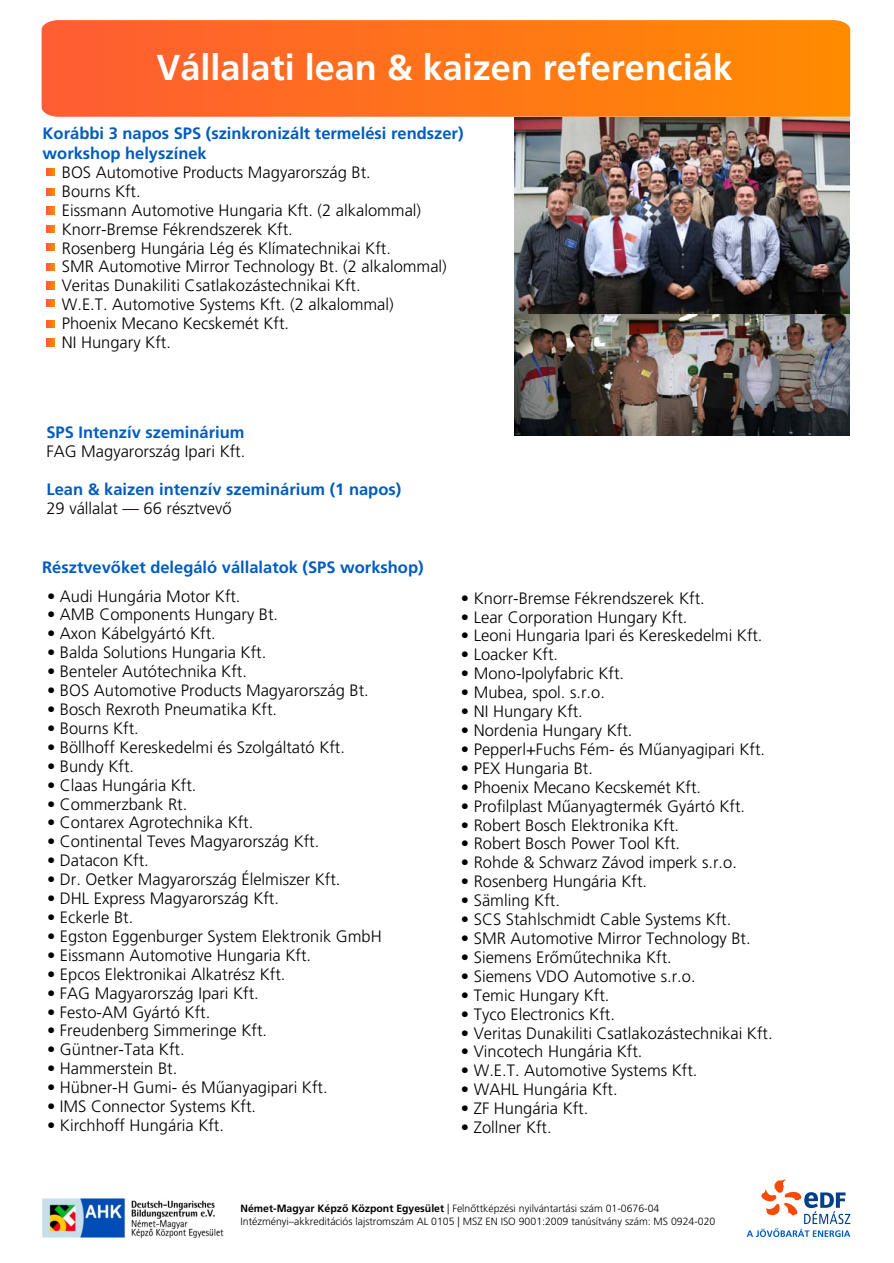
<style>
.page{position:relative;width:894px;height:1263px;background:#fff}
.page>*{position:absolute;margin:0;border:0;box-sizing:border-box;transform-origin:0 0}
.t1{font:300 36px "Frutiger CE45";color:#fff}
.t2{font:300 16.5px/18.9px "Frutiger CE45";color:#000}
.t3{font:300 16.5px/19.5px "Frutiger CE45";color:#005cbf}
.t4{font:300 10.5px/12.3px "Frutiger CE45";color:#000}
.s1{font-style:inherit}
</style>
<div class="page">
<svg style="left:42px;top:20px;width:808px;height:97px;background:#ff741a"></svg>
<img style="left:514px;top:117px;width:336px;height:318px">
<svg style="left:47px;top:168px;width:7px;height:8px"></svg>
<svg style="left:47px;top:339px;width:7px;height:7px"></svg>
<svg style="left:47px;top:188px;width:7px;height:8px"></svg>
<svg style="left:47px;top:207px;width:7px;height:7px"></svg>
<svg style="left:47px;top:225px;width:7px;height:8px"></svg>
<svg style="left:47px;top:244px;width:7px;height:7px"></svg>
<svg style="left:47px;top:263px;width:7px;height:8px"></svg>
<svg style="left:47px;top:282px;width:7px;height:7px"></svg>
<svg style="left:47px;top:299px;width:7px;height:8px"></svg>
<svg style="left:47px;top:320px;width:7px;height:8px"></svg>
<svg style="left:747px;top:1179px;width:103px;height:58px"></svg>
<img style="left:43px;top:1198px;width:181px;height:39px">
<h1 class="t1" style="left:157px;top:53px;width:578px">Vállalati lean &amp; kaizen referenciák</h1>
<p class="t3" style="left:43px;top:125px;width:422px">Korábbi 3 napos SPS (szinkronizált termelési rendszer) workshop helyszínek</p>
<p class="t2" style="left:62px;top:164px;width:387px">BOS Automotive Products Magyarország Bt.<br>Bourns Kft.<br>Eissmann Automotive Hungaria Kft. (2 alkalommal)<br>Knorr-Bremse Fékrendszerek Kft.<br>Rosenberg Hungária Lég és Klímatechnikai Kft.<br>SMR Automotive Mirror Technology Bt. (2 alkalommal)<br>Veritas Dunakiliti Csatlakozástechnikai Kft.<br>W.E.T. Automotive Systems Kft. (2 alkalommal)<br>Phoenix Mecano Kecskemét Kft.<br>NI Hungary Kft.</p>
<p class="t3" style="left:46px;top:424px;width:200px">SPS Intenzív szeminárium</p>
<p class="t2" style="left:46px;top:443px;width:200px">FAG Magyarország Ipari Kft.</p>
<p class="t3" style="left:46px;top:481px;width:356px">Lean &amp; kaizen intenzív szeminárium (1 napos)</p>
<p class="t2" style="left:46px;top:501px;width:187px">29 vállalat — 66 résztvevõ</p>
<p class="t3" style="left:42px;top:558px;width:383px">Résztvevõket delegáló vállalatok (SPS workshop)</p>
<p class="t2" style="left:47px;top:588px;width:195px">• Audi Hungária Motor Kft.</p>
<p class="t2" style="left:47px;top:607px;width:233px">• AMB Components Hungary Bt.</p>
<p class="t2" style="left:47px;top:625px;width:170px">• Axon Kábelgyártó Kft.</p>
<p class="t2" style="left:47px;top:644px;width:221px">• Balda Solutions Hungaria Kft.</p>
<p class="t2" style="left:47px;top:663px;width:201px">• Benteler Autótechnika Kft.</p>
<p class="t2" style="left:47px;top:682px;width:323px">• BOS Automotive Products Magyarország Bt.</p>
<p class="t2" style="left:47px;top:701px;width:232px">• Bosch Rexroth Pneumatika Kft.</p>
<p class="t2" style="left:47px;top:720px;width:93px">• Bourns Kft.</p>
<p class="t2" style="left:47px;top:739px;width:299px">• Böllhoff Kereskedelmi és Szolgáltató Kft.</p>
<p class="t2" style="left:47px;top:758px;width:89px">• Bundy Kft.</p>
<p class="t2" style="left:47px;top:777px;width:151px">• Claas Hungária Kft.</p>
<p class="t2" style="left:47px;top:796px;width:142px">• Commerzbank Rt.</p>
<p class="t2" style="left:47px;top:815px;width:208px">• Contarex Agrotechnika Kft.</p>
<p class="t2" style="left:47px;top:833px;width:274px">• Continental Teves Magyarország Kft.</p>
<p class="t2" style="left:47px;top:852px;width:103px">• Datacon Kft.</p>
<p class="t2" style="left:47px;top:871px;width:295px">• Dr. Oetker Magyarország Élelmiszer Kft.</p>
<p class="t2" style="left:47px;top:890px;width:233px">• DHL Express Magyarország Kft.</p>
<p class="t2" style="left:47px;top:909px;width:88px">• Eckerle Bt.</p>
<p class="t2" style="left:47px;top:928px;width:336px">• Egston Eggenburger System Elektronik GmbH</p>
<p class="t2" style="left:47px;top:947px;width:266px">• Eissmann Automotive Hungaria Kft.</p>
<p class="t2" style="left:47px;top:966px;width:240px">• Epcos Elektronikai Alkatrész Kft.</p>
<p class="t2" style="left:47px;top:985px;width:213px">• FAG Magyarország Ipari Kft.</p>
<p class="t2" style="left:47px;top:1004px;width:165px">• Festo-AM Gyártó Kft.</p>
<p class="t2" style="left:47px;top:1023px;width:222px">• Freudenberg Simmeringe Kft.</p>
<p class="t2" style="left:47px;top:1041px;width:139px">• Güntner-Tata Kft.</p>
<p class="t2" style="left:47px;top:1060px;width:132px">• Hammerstein Bt.</p>
<p class="t2" style="left:47px;top:1079px;width:282px">• Hübner-H Gumi- és Mûanyagipari Kft.</p>
<p class="t2" style="left:47px;top:1098px;width:211px">• IMS Connector Systems Kft.</p>
<p class="t2" style="left:47px;top:1117px;width:178px">• Kirchhoff Hungária Kft.</p>
<p class="t2" style="left:461px;top:590px;width:245px">• Knorr-Bremse Fékrendszerek Kft.</p>
<p class="t2" style="left:461px;top:609px;width:228px">• Lear Corporation Hungary Kft.</p>
<p class="t2" style="left:461px;top:628px;width:303px">• Leoni Hungaria Ipari és Kereskedelmi Kft.</p>
<p class="t2" style="left:461px;top:646px;width:99px">• Loacker Kft.</p>
<p class="t2" style="left:461px;top:665px;width:165px">• Mono-Ipolyfabric Kft.</p>
<p class="t2" style="left:461px;top:684px;width:145px">• Mubea, spol. s.r.o.</p>
<p class="t2" style="left:461px;top:703px;width:123px">• NI Hungary Kft.</p>
<p class="t2" style="left:461px;top:722px;width:173px">• Nordenia Hungary Kft.</p>
<p class="t2" style="left:461px;top:741px;width:306px">• Pepperl+Fuchs Fém- és Mûanyagipari Kft.</p>
<p class="t2" style="left:461px;top:760px;width:134px">• PEX Hungaria Bt.</p>
<p class="t2" style="left:461px;top:779px;width:242px">• Phoenix Mecano Kecskemét Kft.</p>
<p class="t2" style="left:461px;top:798px;width:286px">• Profilplast Mûanyagtermék Gyártó Kft.</p>
<p class="t2" style="left:461px;top:817px;width:220px">• Robert Bosch Elektronika Kft.</p>
<p class="t2" style="left:461px;top:836px;width:221px">• Robert Bosch Power Tool Kft.</p>
<p class="t2" style="left:461px;top:854px;width:277px">• Rohde &amp; Schwarz Závod imperk s.r.o.</p>
<p class="t2" style="left:461px;top:873px;width:188px">• Rosenberg Hungária Kft.</p>
<p class="t2" style="left:461px;top:892px;width:100px">• Sämling Kft.</p>
<p class="t2" style="left:461px;top:911px;width:272px">• SCS Stahlschmidt Cable Systems Kft.</p>
<p class="t2" style="left:461px;top:930px;width:291px">• SMR Automotive Mirror Technology Bt.</p>
<p class="t2" style="left:461px;top:949px;width:212px">• Siemens Erõmûtechnika Kft.</p>
<p class="t2" style="left:461px;top:968px;width:236px">• Siemens VDO Automotive s.r.o.</p>
<p class="t2" style="left:461px;top:987px;width:150px">• Temic Hungary Kft.</p>
<p class="t2" style="left:461px;top:1006px;width:155px">• Tyco Electronics Kft.</p>
<p class="t2" style="left:461px;top:1025px;width:313px">• Veritas Dunakiliti Csatlakozástechnikai Kft.</p>
<p class="t2" style="left:461px;top:1044px;width:183px">• Vincotech Hungária Kft.</p>
<p class="t2" style="left:461px;top:1062px;width:238px">• W.E.T. Automotive Systems Kft.</p>
<p class="t2" style="left:461px;top:1081px;width:158px">• WAHL Hungária Kft.</p>
<p class="t2" style="left:461px;top:1100px;width:129px">• ZF Hungária Kft.</p>
<p class="t2" style="left:461px;top:1119px;width:92px">• Zollner Kft.</p>
<p class="t4" style="left:241px;top:1203px;width:476px"><span class="s1">Német-Magyar Képzõ Központ Egyesület</span> | Felnõttképzési nyilvántartási szám 01-0676-04<br>Intézményi–akkreditációs lajstromszám AL 0105 | MSZ EN ISO 9001:2009 tanúsítvány szám: MS 0924-020</p>
</div>
